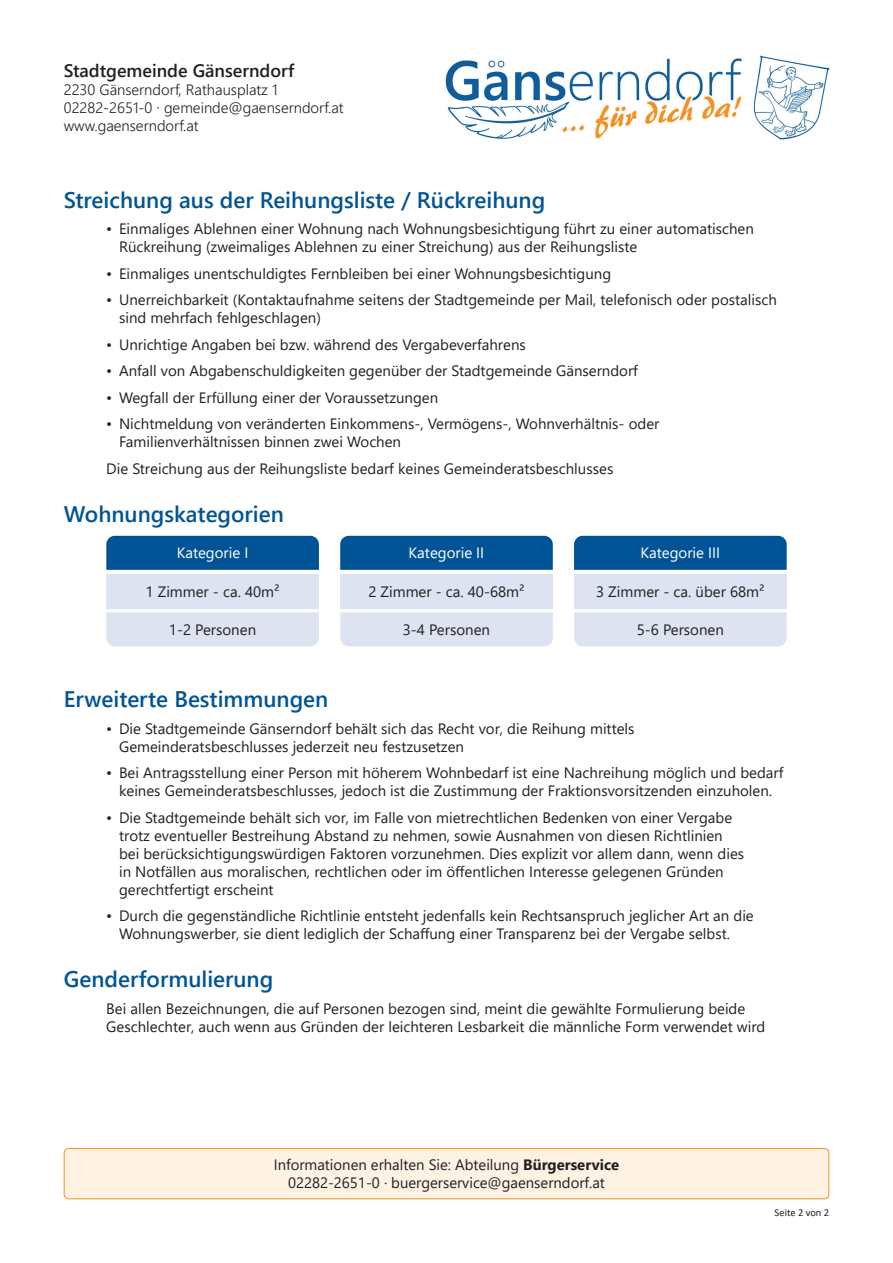
<style>
.page{position:relative;width:893px;height:1263px;background:#fff}
.page>*{position:absolute;margin:0;border:0;box-sizing:border-box;transform-origin:0 0}
.t1{font:600 22.5px "Segoe UI";color:#005495}
.t2{font:600 18px "Segoe UI";color:#231f20}
.t3{font:15px/18px "Segoe UI";color:#231f20}
.t4{font:300 15px/18px "Segoe UI";color:#231f20}
.t5{font:15px "Segoe UI";color:#fff}
.t6{font:10.5px "Calibri";color:#231f20}
.s1{font-weight:700}
</style>
<div class="page">
<div style="left:64px;top:1148px;width:765px;height:51px;background:#fef2e3;border-radius:4px"></div>
<div style="left:64px;top:1148px;width:765px;height:51px;border:1px solid #f7931d;border-radius:4px"></div>
<div style="left:106px;top:574px;width:213px;height:34px;background:#dde3f0"></div>
<div style="left:340px;top:574px;width:213px;height:34px;background:#dde3f0"></div>
<div style="left:574px;top:574px;width:213px;height:34px;background:#dde3f0"></div>
<div style="left:106px;top:536px;width:213px;height:34px;background:#005495"></div>
<div style="left:340px;top:536px;width:213px;height:34px;background:#005495"></div>
<div style="left:574px;top:536px;width:213px;height:34px;background:#005495"></div>
<div style="left:106px;top:612px;width:213px;height:34px;background:#dde3f0"></div>
<div style="left:340px;top:612px;width:213px;height:34px;background:#dde3f0"></div>
<div style="left:574px;top:612px;width:213px;height:34px;background:#dde3f0"></div>
<img style="left:445px;top:55px;width:385px;height:85px">
<p class="t2" style="left:64px;top:54px;width:232px">Stadtgemeinde Gänserndorf</p>
<p class="t4" style="left:64px;top:79px;width:281px">2230 Gänserndorf, Rathausplatz 1<br>02282-2651-0 · gemeinde@gaenserndorf.at www.gaenserndorf.at</p>
<h1 class="t1" style="left:64px;top:179px;width:483px">Streichung aus der Reihungsliste / Rückreihung</h1>
<p class="t3" style="left:119px;top:219px;width:636px;text-indent:-13px">• Einmaliges Ablehnen einer Wohnung nach Wohnungsbesichtigung führt zu einer automatischen<br>Rückreihung (zweimaliges Ablehnen zu einer Streichung) aus der Reihungsliste</p>
<p class="t3" style="left:106px;top:263px;width:506px">• Einmaliges unentschuldigtes Fernbleiben bei einer Wohnungsbesichtigung</p>
<p class="t3" style="left:119px;top:290px;width:659px;text-indent:-13px">• Unerreichbarkeit (Kontaktaufnahme seitens der Stadtgemeinde per Mail, telefonisch oder postalisch sind mehrfach fehlgeschlagen)</p>
<p class="t3" style="left:106px;top:334px;width:421px">• Unrichtige Angaben bei bzw. während des Vergabeverfahrens</p>
<p class="t3" style="left:106px;top:361px;width:533px">• Anfall von Abgabenschuldigkeiten gegenüber der Stadtgemeinde Gänserndorf</p>
<p class="t3" style="left:106px;top:387px;width:333px">• Wegfall der Erfüllung einer der Voraussetzungen</p>
<p class="t3" style="left:119px;top:414px;width:542px;text-indent:-13px">• Nichtmeldung von veränderten Einkommens-, Vermögens-, Wohnverhältnis- oder<br>Familienverhältnissen binnen zwei Wochen</p>
<p class="t3" style="left:106px;top:458px;width:509px">Die Streichung aus der Reihungsliste bedarf keines Gemeinderatsbeschlusses</p>
<h1 class="t1" style="left:64px;top:492px;width:222px">Wohnungskategorien</h1>
<p class="t5" style="left:177px;top:539px;width:73px">Kategorie I</p>
<p class="t5" style="left:409px;top:539px;width:77px">Kategorie II</p>
<p class="t5" style="left:640px;top:539px;width:81px">Kategorie III</p>
<p class="t3" style="left:146px;top:581px;width:135px">1 Zimmer - ca. 40m²</p>
<p class="t3" style="left:368px;top:581px;width:158px">2 Zimmer - ca. 40-68m²</p>
<p class="t3" style="left:596px;top:581px;width:170px">3 Zimmer - ca. über 68m²</p>
<p class="t3" style="left:169px;top:619px;width:89px">1-2 Personen</p>
<p class="t3" style="left:403px;top:619px;width:89px">3-4 Personen</p>
<p class="t3" style="left:637px;top:619px;width:89px">5-6 Personen</p>
<h1 class="t1" style="left:64px;top:678px;width:266px">Erweiterte Bestimmungen</h1>
<p class="t3" style="left:119px;top:718px;width:517px;text-indent:-13px">• Die Stadtgemeinde Gänserndorf behält sich das Recht vor, die Reihung mittels<br>Gemeinderatsbeschlusses jederzeit neu festzusetzen</p>
<p class="t3" style="left:106px;top:763px;width:679px;text-align:center">• Bei Antragsstellung einer Person mit höherem Wohnbedarf ist eine Nachreihung möglich und bedarf keines Gemeinderatsbeschlusses, jedoch ist die Zustimmung der Fraktionsvorsitzenden einzuholen.</p>
<p class="t3" style="left:119px;top:807px;width:627px;text-indent:-13px">• Die Stadtgemeinde behält sich vor, im Falle von mietrechtlichen Bedenken von einer Vergabe trotz eventueller Bestreihung Abstand zu nehmen, sowie Ausnahmen von diesen Richtlinien bei berücksichtigungswürdigen Faktoren vorzunehmen. Dies explizit vor allem dann, wenn dies in Notfällen aus moralischen, rechtlichen oder im öffentlichen Interesse gelegenen Gründen gerechtfertigt erscheint</p>
<p class="t3" style="left:119px;top:906px;width:636px;text-indent:-13px">• Durch die gegenständliche Richtlinie entsteht jedenfalls kein Rechtsanspruch jeglicher Art an die<br>Wohnungswerber, sie dient lediglich der Schaffung einer Transparenz bei der Vergabe selbst.</p>
<h1 class="t1" style="left:64px;top:958px;width:211px">Genderformulierung</h1>
<p class="t3" style="left:106px;top:998px;width:661px">Bei allen Bezeichnungen, die auf Personen bezogen sind, meint die gewählte Formulierung beide<br>Geschlechter, auch wenn aus Gründen der leichteren Lesbarkeit die männliche Form verwendet wird</p>
<p class="t3" style="left:274px;top:1154px;width:347px;text-align:center">Informationen erhalten Sie: Abteilung <span class="s1">Bürgerservice<br></span>02282-2651-0 · buergerservice@gaenserndorf.at</p>
<p class="t6" style="left:775px;top:1205px;width:56px">Seite 2 von 2</p>
</div>
